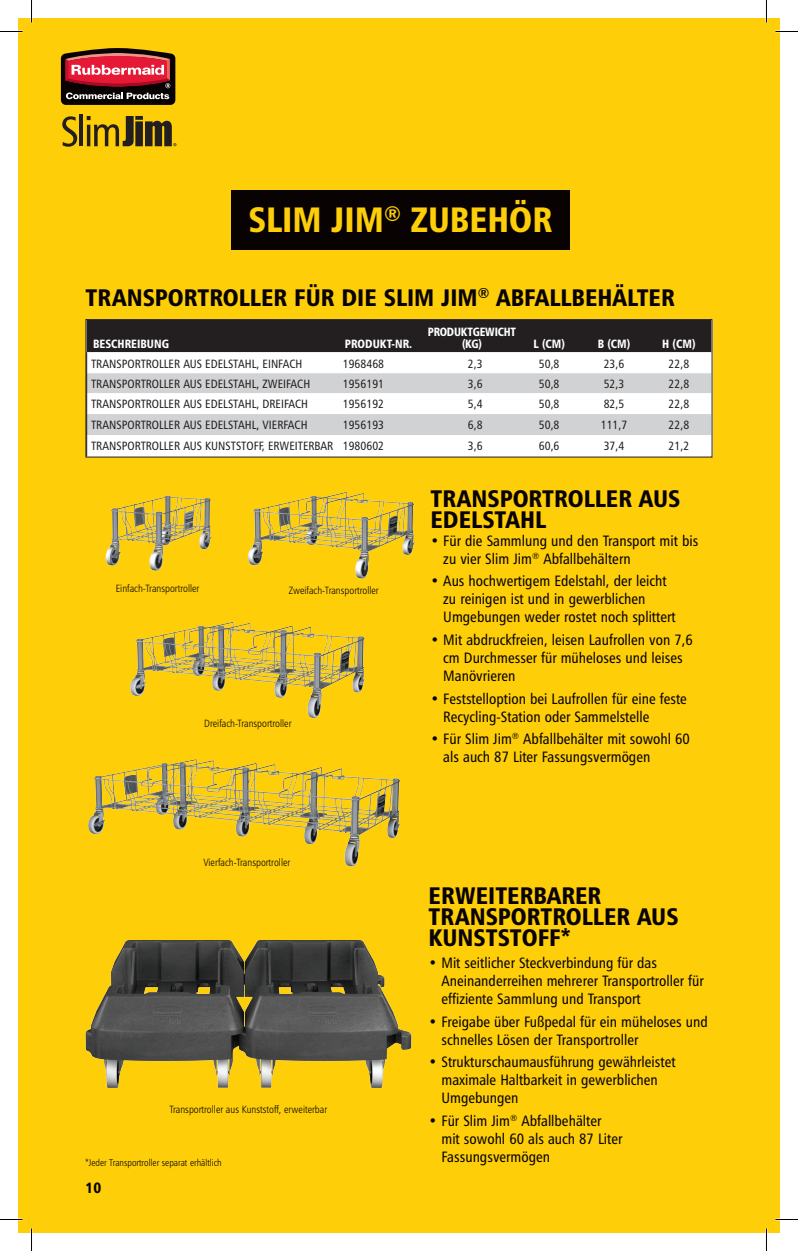
<style>
.page{position:relative;width:798px;height:1251px;background:#fff}
.page>*{position:absolute;margin:0;border:0;box-sizing:border-box;transform-origin:0 0}
.t1{font:35.25px "Humanist 777 BT Black Condensed B";color:#fece08}
.t2{font:24px/21px "Humanist 777 BT Black Condensed B";color:#080302}
.t3{font:15px/18px "Humanist 777 BT Roman Condensed B";color:#080302}
.t4{font:15px "Humanist 777 BT Black Condensed B";color:#080302}
.t5{font:12px "Humanist 777 BT Roman Condensed B";color:#231f20}
.t6{font:12px "Humanist 777 BT Black Condensed B";color:#fff;scale:.95 1}
.t7{font:12px/12px "Humanist 777 BT Black Condensed B";letter-spacing:-.02em;color:#fff;text-align:center;scale:.93 1}
.t8{font:10.5px "Humanist 777 BT Light Condensed B";color:#080302}
.t9{font:9.75px "Humanist 777 BT Light Condensed B";color:#080302}
</style>
<div class="page">
<div style="left:18px;top:18px;width:748px;height:1215px;background:#fece08"></div>
<svg style="left:60px;top:48px;width:117px;height:99px"></svg>
<div style="left:753px;top:18px;width:26px;height:1215px;background:#fece08"></div>
<svg style="left:88px;top:321px;width:622px;height:134px;background:#bdbdbe"></svg>
<div style="left:86px;top:319px;width:626px;height:138px;border:1px solid #231f20"></div>
<div style="left:231px;top:190px;width:338px;height:60px;background:#080302"></div>
<img style="left:247px;top:492px;width:169px;height:87px">
<img style="left:129px;top:621px;width:237px;height:98px">
<img style="left:88px;top:759px;width:313px;height:108px">
<img style="left:105px;top:495px;width:107px;height:76px">
<img style="left:86px;top:941px;width:325px;height:147px">
<hr style="left:765px;top:0;width:2px;height:22px;background:#fff">
<hr style="left:765px;top:1228px;width:2px;height:23px;background:#fff">
<svg style="left:0;top:31px;width:22px;height:1px"></svg>
<svg style="left:775px;top:31px;width:22px;height:1px"></svg>
<svg style="left:0;top:1219px;width:22px;height:1px"></svg>
<svg style="left:775px;top:1219px;width:22px;height:1px"></svg>
<svg style="left:31px;top:0;width:1px;height:22px"></svg>
<svg style="left:31px;top:1228px;width:1px;height:23px"></svg>
<svg style="left:766px;top:0;width:1px;height:22px"></svg>
<svg style="left:766px;top:1228px;width:1px;height:23px"></svg>
<h1 class="t1" style="left:248px;top:198px;width:305px">SLIM JIM<sup>®</sup> ZUBEHÖR</h1>
<h2 class="t2" style="left:86px;top:286px;width:590px">TRANSPORTROLLER FÜR DIE SLIM JIM<sup>®</sup> ABFALLBEHÄLTER</h2>
<p class="t6" style="left:93px;top:336px;width:81px">BESCHREIBUNG</p>
<p class="t6" style="left:345px;top:336px;width:72px">PRODUKT-NR.</p>
<p class="t7" style="left:428px;top:325px;width:96px">PRODUKTGEWICHT (KG)</p>
<p class="t6" style="left:533px;top:336px;width:35px">L (CM)</p>
<p class="t6" style="left:597px;top:336px;width:36px">B (CM)</p>
<p class="t6" style="left:662px;top:336px;width:37px">H (CM)</p>
<p class="t5" style="left:91px;top:356px;width:213px">TRANSPORTROLLER AUS EDELSTAHL, EINFACH</p>
<p class="t5" style="left:343px;top:356px;width:43px">1968468</p>
<p class="t5" style="left:467px;top:356px;width:16px">2,3</p>
<p class="t5" style="left:538px;top:356px;width:22px">50,8</p>
<p class="t5" style="left:603px;top:356px;width:22px">23,6</p>
<p class="t5" style="left:668px;top:356px;width:22px">22,8</p>
<p class="t5" style="left:91px;top:376px;width:221px">TRANSPORTROLLER AUS EDELSTAHL, ZWEIFACH</p>
<p class="t5" style="left:343px;top:376px;width:43px">1956191</p>
<p class="t5" style="left:467px;top:376px;width:16px">3,6</p>
<p class="t5" style="left:538px;top:376px;width:22px">50,8</p>
<p class="t5" style="left:603px;top:376px;width:22px">52,3</p>
<p class="t5" style="left:668px;top:376px;width:22px">22,8</p>
<p class="t5" style="left:91px;top:397px;width:219px">TRANSPORTROLLER AUS EDELSTAHL, DREIFACH</p>
<p class="t5" style="left:343px;top:397px;width:43px">1956192</p>
<p class="t5" style="left:467px;top:397px;width:16px">5,4</p>
<p class="t5" style="left:538px;top:397px;width:22px">50,8</p>
<p class="t5" style="left:603px;top:397px;width:22px">82,5</p>
<p class="t5" style="left:668px;top:397px;width:22px">22,8</p>
<p class="t5" style="left:91px;top:418px;width:218px">TRANSPORTROLLER AUS EDELSTAHL, VIERFACH</p>
<p class="t5" style="left:343px;top:418px;width:43px">1956193</p>
<p class="t5" style="left:467px;top:418px;width:16px">6,8</p>
<p class="t5" style="left:538px;top:418px;width:22px">50,8</p>
<p class="t5" style="left:600px;top:418px;width:28px">111,7</p>
<p class="t5" style="left:668px;top:418px;width:22px">22,8</p>
<p class="t5" style="left:91px;top:439px;width:294px">TRANSPORTROLLER AUS KUNSTSTOFF, ERWEITERBAR 1980602</p>
<p class="t5" style="left:467px;top:439px;width:16px">3,6</p>
<p class="t5" style="left:538px;top:439px;width:22px">60,6</p>
<p class="t5" style="left:603px;top:439px;width:22px">37,4</p>
<p class="t5" style="left:668px;top:439px;width:22px">21,2</p>
<p class="t8" style="left:116px;top:582px;width:85px">Einfach-Transportroller</p>
<p class="t8" style="left:289px;top:584px;width:91px">Zweifach-Transportroller</p>
<p class="t8" style="left:204px;top:717px;width:89px">Dreifach-Transportroller</p>
<p class="t8" style="left:203px;top:856px;width:88px">Vierfach-Transportroller</p>
<p class="t8" style="left:169px;top:1102px;width:159px">Transportroller aus Kunststoff, erweiterbar</p>
<p class="t9" style="left:86px;top:1156px;width:138px">*Jeder Transportroller separat erhältlich</p>
<p class="t4" style="left:86px;top:1178px;width:17px">10</p>
<h2 class="t2" style="left:430px;top:487px;width:251px">TRANSPORTROLLER AUS<br>EDELSTAHL</h2>
<p class="t3" style="left:443px;top:531px;width:256px;text-indent:-13px">• Für die Sammlung und den Transport mit bis zu vier Slim Jim<sup>®</sup> Abfallbehältern</p>
<p class="t3" style="left:443px;top:572px;width:234px;text-indent:-13px">• Aus hochwertigem Edelstahl, der leicht zu reinigen ist und in gewerblichen<br>Umgebungen weder rostet noch splittert</p>
<p class="t3" style="left:443px;top:631px;width:251px;text-indent:-13px">• Mit abdruckfreien, leisen Laufrollen von 7,6 cm Durchmesser für müheloses und leises<br>Manövrieren</p>
<p class="t3" style="left:443px;top:689px;width:245px;text-indent:-13px">• Feststelloption bei Laufrollen für eine feste<br>Recycling-Station oder Sammelstelle</p>
<p class="t3" style="left:443px;top:730px;width:248px;text-indent:-13px">• Für Slim Jim<sup>®</sup> Abfallbehälter mit sowohl 60 als auch 87 Liter Fassungsvermögen</p>
<h2 class="t2" style="left:428px;top:884px;width:251px">ERWEITERBARER<br>TRANSPORTROLLER AUS<br>KUNSTSTOFF*</h2>
<p class="t3" style="left:441px;top:954px;width:264px;text-indent:-13px">• Mit seitlicher Steckverbindung für das<br>Aneinanderreihen mehrerer Transportroller für effiziente Sammlung und Transport</p>
<p class="t3" style="left:441px;top:1012px;width:268px;text-indent:-13px">• Freigabe über Fußpedal für ein müheloses und schnelles Lösen der Transportroller</p>
<p class="t3" style="left:441px;top:1053px;width:235px;text-indent:-13px">• Strukturschaumausführung gewährleistet maximale Haltbarkeit in gewerblichen<br>Umgebungen</p>
<p class="t3" style="left:441px;top:1112px;width:182px;text-indent:-13px">• Für Slim Jim<sup>®</sup> Abfallbehälter mit sowohl 60 als auch 87 Liter<br>Fassungsvermögen</p>
</div>
